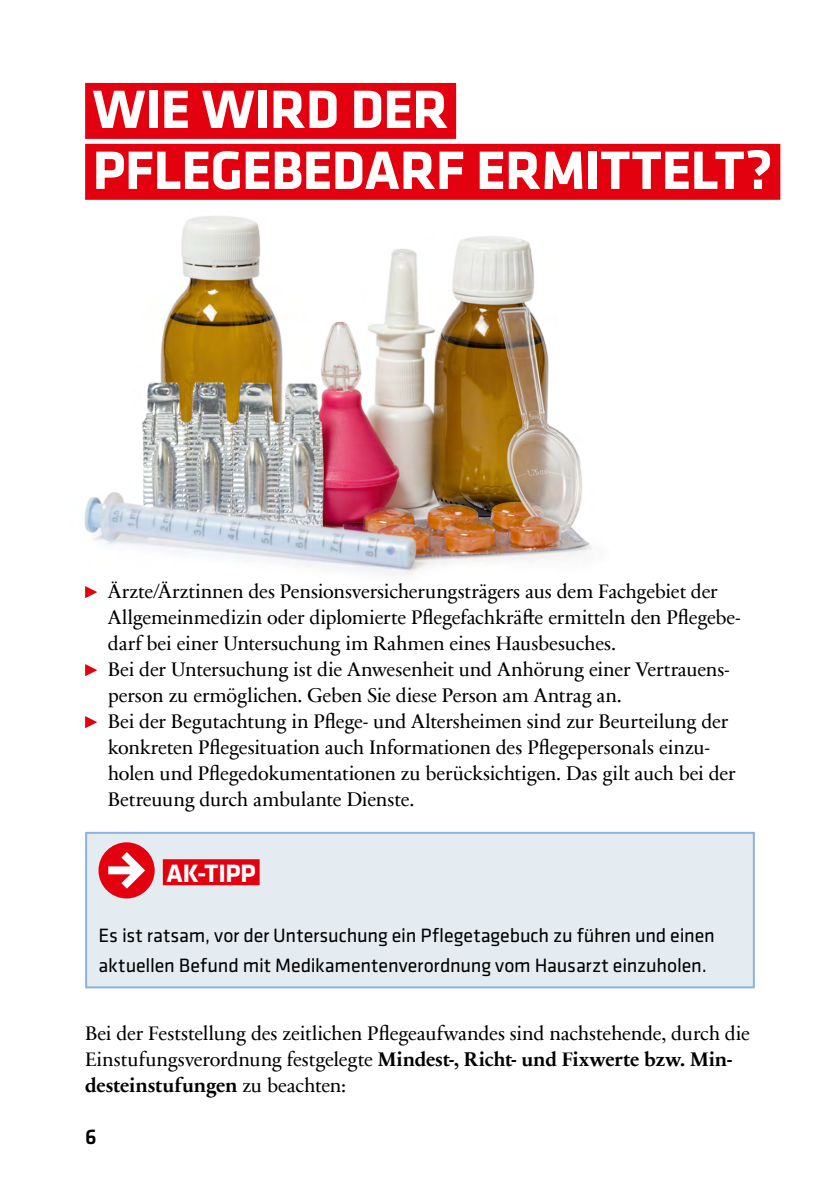
<style>
.page{position:relative;width:840px;height:1191px;background:#fff}
.page>*{position:absolute;margin:0;border:0;box-sizing:border-box;transform-origin:0 0}
.t1{font:700 56px/61px "Klavika Basic";letter-spacing:-.01em;color:#fff}
.t2{font:700 26px "Klavika Basic";letter-spacing:-.005em;color:#fff}
.t3{font:500 22px "Klavika Basic";color:#000}
.t4{font:20px/26px "Sabon Next Com";letter-spacing:-.01em;color:#000}
.t5{font:20px/30px "Klavika Basic";letter-spacing:-.01em;color:#000}
.s1{font-weight:700}
</style>
<div class="page">
<img style="left:84px;top:216px;width:508px;height:359px">
<svg style="left:85px;top:586px;width:12px;height:12px"></svg>
<svg style="left:85px;top:664px;width:12px;height:12px"></svg>
<svg style="left:85px;top:716px;width:12px;height:12px"></svg>
<div style="left:86px;top:833px;width:667px;height:154px;background:#e4ecf1"></div>
<div style="left:163px;top:859px;width:96px;height:26px;background:#e3000f"></div>
<div style="left:85px;top:832px;width:669px;height:156px;border:2px solid #89b4e1"></div>
<div style="left:98px;top:842px;width:57px;height:56px;background:#e3000f;border-radius:50%"></div>
<svg style="left:108px;top:852px;width:37px;height:36px"></svg>
<div style="left:85px;top:83px;width:371px;height:56px;background:#e3000f"></div>
<div style="left:85px;top:144px;width:694px;height:56px;background:#e3000f"></div>
<h1 class="t1" style="left:93px;top:76px;width:681px">WIE WIRD DER<br>PFLEGEBEDARF ERMITTELT?</h1>
<p class="t4" style="left:108px;top:577px;width:634px">Ärzte/Ärztinnen des Pensionsversicherungsträgers aus dem Fachgebiet der Allgemeinmedizin oder diplomierte Pflegefachkräfte ermitteln den Pflegebe&shy;darf bei einer Untersuchung im Rahmen eines Hausbesuches.<br>Bei der Untersuchung ist die Anwesenheit und Anhörung einer Vertrauens&shy;person zu ermöglichen. Geben Sie diese Person am Antrag an.<br>Bei der Begutachtung in Pflege- und Altersheimen sind zur Beurteilung der konkreten Pflegesituation auch Informationen des Pflegepersonals einzu&shy;holen und Pflegedokumentationen zu berücksichtigen. Das gilt auch bei der Betreuung durch ambulante Dienste.</p>
<h2 class="t2" style="left:166px;top:854px;width:90px">AK-TIPP</h2>
<p class="t5" style="left:98px;top:919px;width:617px">Es ist ratsam, vor der Untersuchung ein Pflegetagebuch zu führen und einen aktuellen Befund mit Medikamentenverordnung vom Hausarzt einzuholen.</p>
<p class="t4" style="left:85px;top:1019px;width:666px">Bei der Feststellung des zeitlichen Pflegeaufwandes sind nachstehende, durch die<br>Einstufungsverordnung festgelegte <span class="s1">Mindest-, Richt- und Fixwerte bzw. Min&shy;desteinstufungen</span> zu beachten:</p>
<p class="t3" style="left:85px;top:1122px;width:13px">6</p>
</div>
